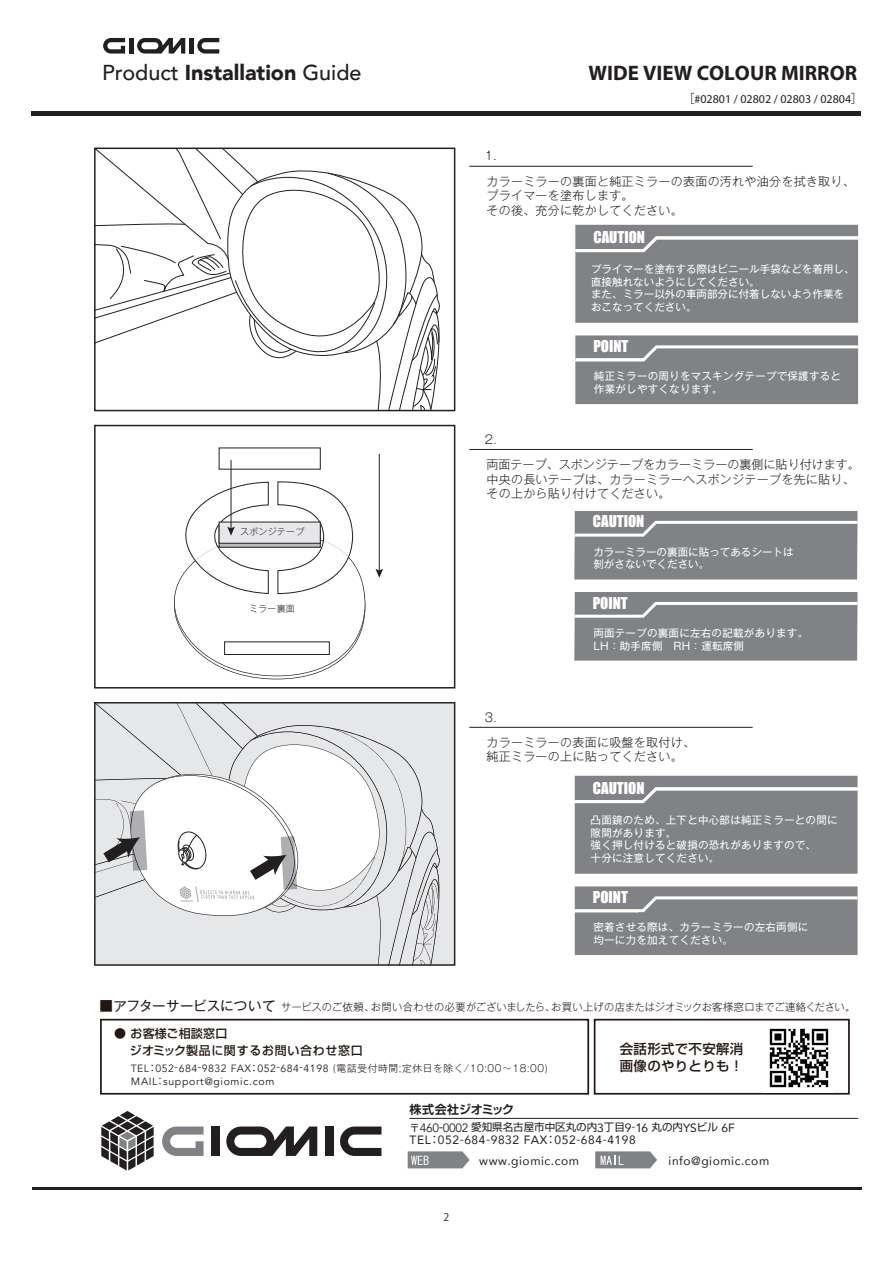
<style>
.page{position:relative;width:893px;height:1263px;background:#fff}
.page>*{position:absolute;margin:0;border:0;box-sizing:border-box;transform-origin:0 0}
.t1{font:500 21.6px "Avenir";color:#231f20}
.t2{font:700 21px "Myriad Pro";color:#231f20}
.t3{font:15px "Impact";color:#fff}
.t4{font:500 13.5px/17.2px "Shin Go Pro";letter-spacing:.025em;color:#221612}
.t5{font:300 12px/14.4px "Gothic MB101 Pro";letter-spacing:.025em;color:#231f20}
.t6{font:12px "Avenir";letter-spacing:.05em;color:#231f20}
.t7{font:300 12px/25.5px "Gothic MB101 Pro";letter-spacing:.005em;color:#231f20}
.t8{font:500 12px/17.4px "Shin Go Pro";letter-spacing:.035em;color:#211814}
.t9{font:12px "Myriad Pro";color:#231f20}
.t10{font:700 12px "Shin Go Pro De";letter-spacing:-.015em;color:#231f20}
.t11{font:10.5px/12.6px "Gothic MB101 Pro";letter-spacing:.025em;color:#fff}
.t12{font:10.5px/12.6px "Gothic MB101 Pro";letter-spacing:.005em;color:#fff}
.t13{font:300 10.5px "Gothic MB101 Pro";letter-spacing:.005em;color:#221612}
.t14{font:10.5px "Avenir";letter-spacing:.05em;color:#231f20}
.t15{font:10.5px "Shin Go Pro";color:#231f20}
.t16{font:10.5px "Avenir";letter-spacing:.065em;color:#211814}
.t17{font:10.5px "Koz Go Pr 6 N";color:#231f20}
.t18{font:300 9px "Gothic MB101 Pro";letter-spacing:.025em;color:#231f20}
.s1{font-weight:900}
.s2{font-family:"Koz Go Pr 6 N"}
.s3{font-weight:400;font-size:13.5px}
.s4{font-family:"Koz Go Pro";color:#231f20}
.s5{font-family:"Gothic MB101 Pro";font-weight:400;color:#221612}
.s6{color:#221612}
.s7{font-family:"Koz Go Pro"}
.s8{font-family:"Gothic MB101 Pro";font-weight:300;font-size:9.75px;color:#211814}
.s9{font-family:"Avenir";font-size:12px}
.s10{font-family:"Avenir";font-size:13.5px}
</style>
<div class="page">
<hr style="left:32px;top:1188px;width:829px;height:2px;background:#231f20">
<hr style="left:470px;top:166px;width:282px;height:1px;background:#231f20">
<div style="left:100px;top:1019px;width:489px;height:75px;border:2px solid #221612"></div>
<div style="left:594px;top:1019px;width:256px;height:75px;border:2px solid #221612"></div>
<img style="left:765px;top:1028px;width:69px;height:64px">
<hr style="left:409px;top:1118px;width:449px;height:1px;background:#231f20">
<svg style="left:408px;top:1151px;width:62px;height:17px"></svg>
<svg style="left:595px;top:1151px;width:62px;height:17px"></svg>
<svg style="left:101px;top:1111px;width:53px;height:59px"></svg>
<div style="left:212px;top:1126px;width:8px;height:30px;background:#231f20"></div>
<div style="left:325px;top:1126px;width:8px;height:30px;background:#231f20"></div>
<svg style="left:162px;top:1126px;width:42px;height:30px"></svg>
<svg style="left:340px;top:1126px;width:41px;height:30px"></svg>
<svg style="left:226px;top:1126px;width:91px;height:30px"></svg>
<hr style="left:470px;top:449px;width:282px;height:1px;background:#231f20">
<div style="left:575px;top:225px;width:283px;height:98px;background:#808285"></div>
<hr style="left:470px;top:727px;width:282px;height:1px;background:#231f20">
<hr style="left:32px;top:111px;width:829px;height:4px;background:#231f20">
<svg style="left:103px;top:38px;width:22px;height:16px"></svg>
<svg style="left:197px;top:38px;width:22px;height:16px"></svg>
<svg style="left:137px;top:38px;width:48px;height:16px"></svg>
<hr style="left:190px;top:38px;width:4px;height:16px;background:#231f20">
<div style="left:129px;top:38px;width:5px;height:16px;background:#231f20"></div>
<svg style="left:97px;top:151px;width:343px;height:257px"></svg>
<div style="left:94px;top:148px;width:361px;height:263px;border:2px solid #231f20"></div>
<svg style="left:94px;top:702px;width:361px;height:264px;background:#bfbfc1"></svg>
<svg style="left:94px;top:425px;width:361px;height:263px"></svg>
<hr style="left:379px;top:454px;width:1px;height:118px;background:#231f20">
<svg style="left:375px;top:569px;width:8px;height:9px"></svg>
<svg style="left:575px;top:335px;width:283px;height:69px;background:#86888b"></svg>
<div style="left:219px;top:448px;width:101px;height:21px;background:#fff"></div>
<hr style="left:231px;top:460px;width:1px;height:69px;background:#231f20">
<svg style="left:171px;top:481px;width:194px;height:198px"></svg>
<svg style="left:94px;top:703px;width:346px;height:262px"></svg>
<div style="left:575px;top:776px;width:283px;height:98px;background:#808285"></div>
<svg style="left:575px;top:886px;width:283px;height:69px;background:#86888b"></svg>
<div style="left:574px;top:592px;width:283px;height:69px;background:#808285"></div>
<div style="left:574px;top:511px;width:283px;height:68px;background:#808285"></div>
<h1 class="t1" style="left:102px;top:54px;width:261px">Product <span class="s1">Installation</span> Guide</h1>
<h2 class="t2" style="left:588px;top:59px;width:270px">WIDE VIEW COLOUR MIRROR</h2>
<p class="t5" style="left:485px;top:147px;width:13px">1.</p>
<p class="t9" style="left:683px;top:91px;width:182px"><span class="s2">［</span>#02801 / 02802 / 02803 / 02804<span class="s2">］</span></p>
<p class="t5" style="left:486px;top:172px;width:370px">カラーミラーの裏面と純正ミラーの表面の汚れや油分を拭き取り、プライマーを塗布します。<br>その後、充分に乾かしてください。</p>
<h3 class="t3" style="left:593px;top:225px;width:53px">CAUTION</h3>
<p class="t12" style="left:591px;top:261px;width:265px">プライマーを塗布する際はビニール手袋などを着用し、直接触れないようにしてください。<br>また、ミラー以外の車両部分に付着しないよう作業をおこなってください。</p>
<h3 class="t3" style="left:593px;top:334px;width:37px">POINT</h3>
<p class="t11" style="left:594px;top:369px;width:249px">純正ミラーの周りをマスキングテープで保護すると作業がしやすくなります。</p>
<p class="t18" style="left:240px;top:524px;width:66px">スポンジテープ</p>
<p class="t18" style="left:249px;top:601px;width:47px">ミラー裏面</p>
<p class="t7" style="left:485px;top:425px;width:376px">2.<br>両面テープ、スポンジテープをカラーミラーの裏側に貼り付けます。</p>
<p class="t5" style="left:486px;top:470px;width:370px">中央の長いテープは、カラーミラーへスポンジテープを先に貼り、その上から貼り付けてください。</p>
<h3 class="t3" style="left:593px;top:510px;width:53px">CAUTION</h3>
<p class="t12" style="left:593px;top:544px;width:202px">カラーミラーの裏面に貼ってあるシートは剝がさないでください。</p>
<h3 class="t3" style="left:593px;top:591px;width:37px">POINT</h3>
<p class="t11" style="left:593px;top:625px;width:216px">両面テープの裏面に左右の記載があります。<br>LH：助手席側　RH：運転席側</p>
<p class="t5" style="left:485px;top:702px;width:212px;line-height:25.5px">3.<br>カラーミラーの表面に吸盤を取付け、</p>
<p class="t5" style="left:486px;top:748px;width:198px">純正ミラーの上に貼ってください。</p>
<h3 class="t3" style="left:593px;top:776px;width:53px">CAUTION</h3>
<p class="t11" style="left:591px;top:812px;width:249px">凸面鏡のため、上下と中心部は純正ミラーとの間に隙間があります。<br>強く押し付けると破損の恐れがありますので、<br>十分に注意してください。</p>
<h3 class="t3" style="left:593px;top:885px;width:37px">POINT</h3>
<p class="t11" style="left:593px;top:919px;width:216px">密着させる際は、カラーミラーの左右両側に均一に力を加えてください。</p>
<p class="t13" style="left:99px;top:998px;width:758px"><span class="s3">■アフターサービスについて</span>サービスのご依頼、お問い合わせの必要がございましたら、お買い上げの店またはジオミックお客様窓口までご連絡ください。</p>
<p class="t4" style="left:620px;top:1039px;width:125px">会話形式で不安解消画像のやりとりも！</p>
<p class="t16" style="left:131px;top:1075px;width:145px">MAIL<span class="s4">:</span>support@giomic.com</p>
<p class="t8" style="left:130px;top:1023px;width:235px;text-indent:-16px"><span class="s5">●</span> <span class="s6">お客様ご相談窓口<br></span>ジオミック製品に関するお問い合わせ窓口</p>
<p class="t14" style="left:131px;top:1062px;width:419px">TEL<span class="s7">：</span>052-684-9832 FAX<span class="s7">：</span>052-684-4198 <span class="s8">(電話受付時間;定休日を除く/10:00～18:00)</span></p>
<p class="t10" style="left:409px;top:1099px;width:106px">株式会社ジオミック</p>
<p class="t15" style="left:409px;top:1119px;width:327px">〒<span class="s9">460</span><span class="s10">-</span><span class="s9">0002</span> 愛知県名古屋市中区丸の内<span class="s9">3</span>丁目<span class="s9">9-16</span> 丸の内<span class="s9">YS</span>ビル <span class="s9">6F</span></p>
<p class="t6" style="left:409px;top:1130px;width:228px">TEL<span class="s7">：</span>052-684-9832 FAX<span class="s7">：</span>052-684-4198</p>
<p class="t17" style="left:444px;top:1212px;width:7px">2</p>
<p class="t6" style="left:479px;top:1151px;width:102px">www.giomic.com</p>
<p class="t6" style="left:669px;top:1151px;width:102px">info@giomic.com</p>
</div>
